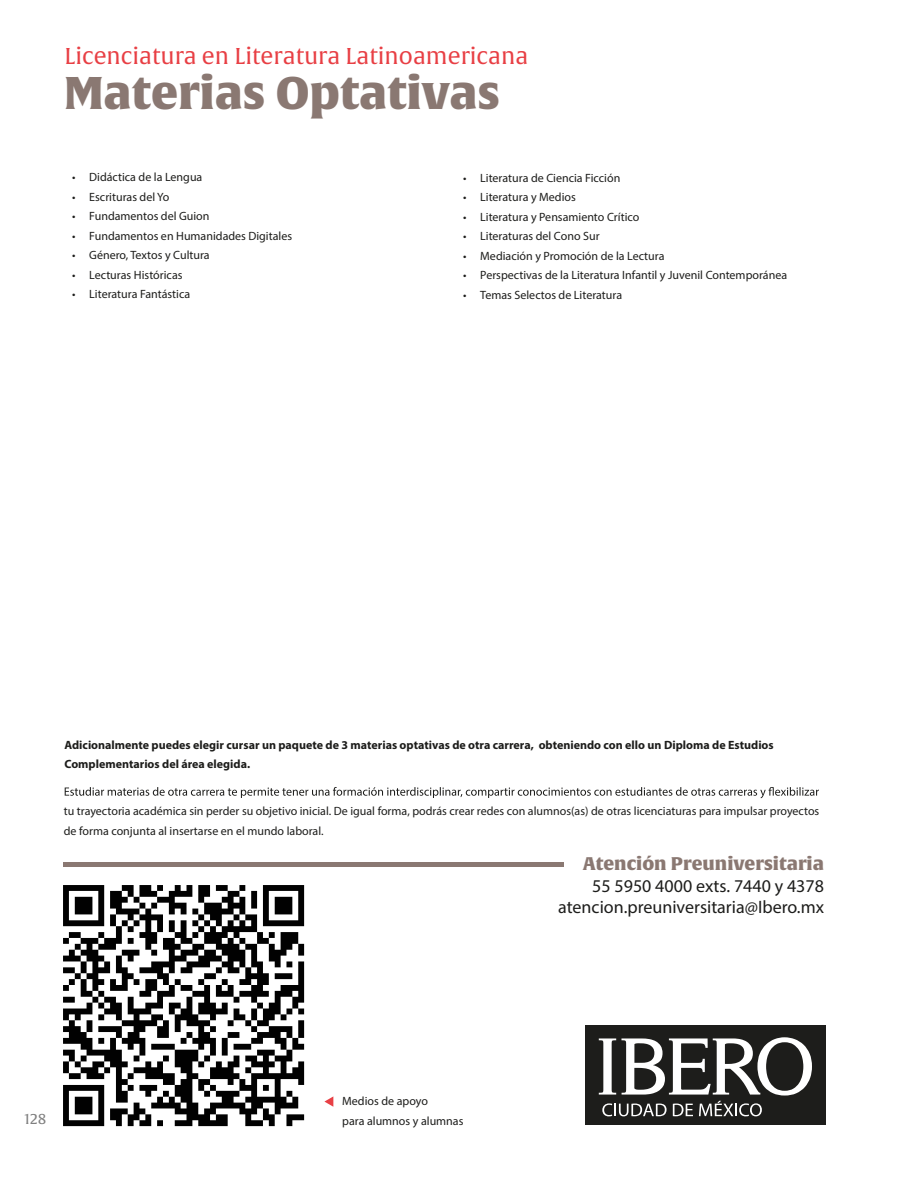
<style>
.page{position:relative;width:918px;height:1188px;background:#fff}
.page>*{position:absolute;margin:0;border:0;box-sizing:border-box;transform-origin:0 0}
.t1{font:45px "Alverata Bl";color:#8a7872}
.t2{font:22.5px "Alverata";color:#e83f44}
.t3{font:18px/21.6px "Myriad Pro";color:#1d1d1b;text-align:right}
.t4{font:18px "Alverata Bl";color:#8a7872}
.t5{font:15px "Alverata";color:#808080}
.t6{font:12px/19.5px "Myriad Pro";color:#1d1d1b}
.t7{font:700 12px/19.5px "Myriad Pro";color:#1d1d1b}
</style>
<div class="page">
<svg style="left:65px;top:787px;width:754px;height:11px"></svg>
<div style="left:585px;top:1025px;width:240px;height:99px;background:#1d1d1b"></div>
<svg style="left:599px;top:1037px;width:213px;height:79px"></svg>
<div style="left:64px;top:862px;width:500px;height:5px;background:#8a7872"></div>
<img style="left:63px;top:885px;width:242px;height:242px">
<svg style="left:324px;top:1096px;width:9px;height:11px"></svg>
<h2 class="t2" style="left:64px;top:43px;width:465px">Licenciatura en Literatura Latinoamericana</h2>
<h1 class="t1" style="left:64px;top:64px;width:438px">Materias Optativas</h1>
<p class="t6" style="left:72px;top:167px;width:132px">• Didáctica de la Lengua</p>
<p class="t6" style="left:72px;top:187px;width:99px">• Escrituras del Yo</p>
<p class="t6" style="left:72px;top:206px;width:139px">• Fundamentos del Guion</p>
<p class="t6" style="left:72px;top:226px;width:221px">• Fundamentos en Humanidades Digitales</p>
<p class="t6" style="left:72px;top:245px;width:139px">• Género, Textos y Cultura</p>
<p class="t6" style="left:72px;top:265px;width:112px">• Lecturas Históricas</p>
<p class="t6" style="left:72px;top:284px;width:119px">• Literatura Fantástica</p>
<p class="t6" style="left:463px;top:168px;width:159px">• Literatura de Ciencia Ficción</p>
<p class="t6" style="left:463px;top:187px;width:114px">• Literatura y Medios</p>
<p class="t6" style="left:463px;top:207px;width:178px">• Literatura y Pensamiento Crítico</p>
<p class="t6" style="left:463px;top:226px;width:138px">• Literaturas del Cono Sur</p>
<p class="t6" style="left:463px;top:246px;width:203px">• Mediación y Promoción de la Lectura</p>
<p class="t6" style="left:463px;top:265px;width:325px">• Perspectivas de la Literatura Infantil y Juvenil Contemporánea</p>
<p class="t6" style="left:463px;top:285px;width:160px">• Temas Selectos de Literatura</p>
<p class="t7" style="left:64px;top:734px;width:711px">Adicionalmente puedes elegir cursar un paquete de 3 materias optativas de otra carrera, obteniendo con ello un Diploma de Estudios<br>Complementarios del área elegida.</p>
<p class="t6" style="left:64px;top:801px;width:757px">tu trayectoria académica sin perder su objetivo inicial. De igual forma, podrás crear redes con alumnos(as) de otras licenciaturas para impulsar proyectos de forma conjunta al insertarse en el mundo laboral.</p>
<h3 class="t4" style="left:583px;top:852px;width:243px">Atención Preuniversitaria</h3>
<h3 class="t3" style="left:558px;top:875px;width:267px">55 5950 4000 exts. 7440 y 4378 atencion.preuniversitaria@Ibero.mx</h3>
<p class="t5" style="left:24px;top:1110px;width:24px">128</p>
<p class="t6" style="left:342px;top:1091px;width:123px">Medios de apoyo<br>para alumnos y alumnas</p>
</div>
